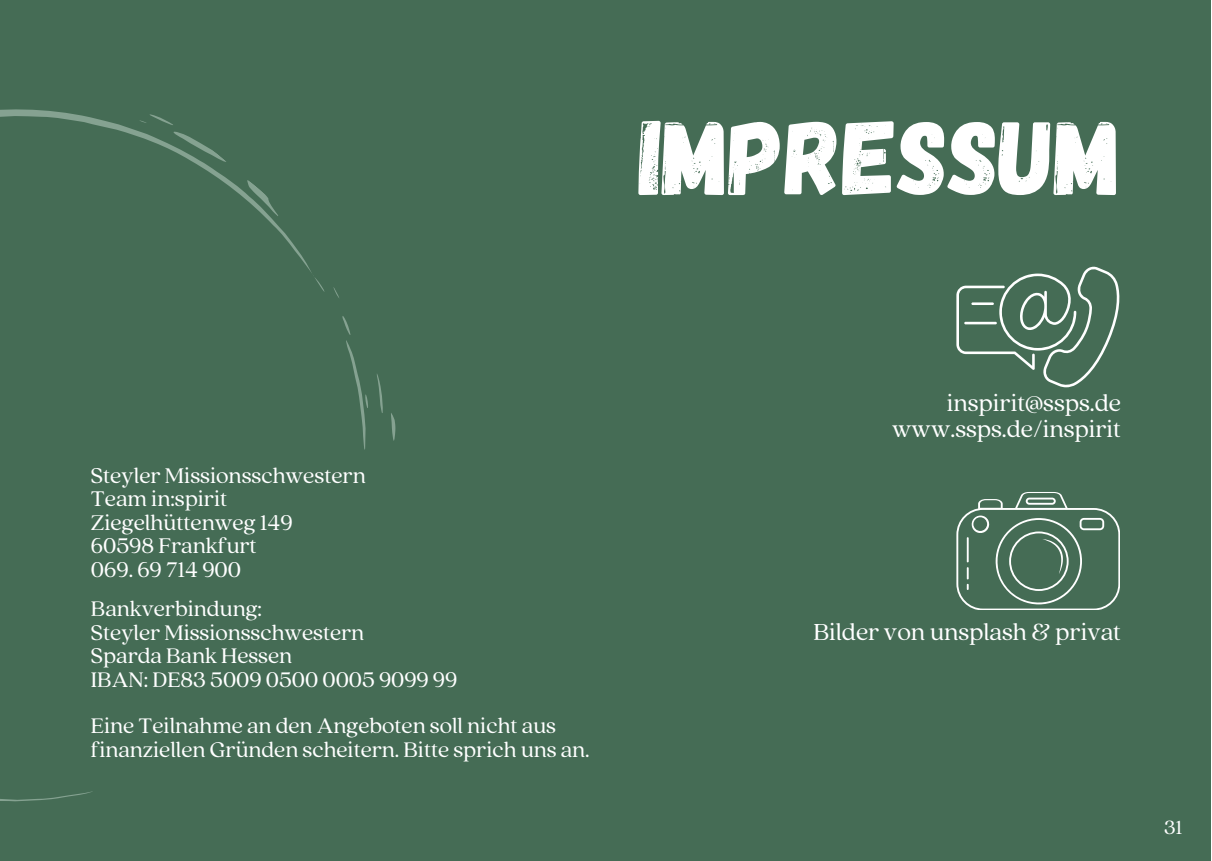
<style>
.page{position:relative;width:1212px;height:861px;background:#fff}
.page>*{position:absolute;margin:0;border:0;box-sizing:border-box;transform-origin:0 0}
.t1{font:105.8px "Gagalin";color:#fff}
.t2{font:25.8px/25.8px "Quincy CF";color:#fff;text-align:right}
.t3{font:23.6px/23.6px "Quincy CF";color:#fff}
.t4{font:23.4px/23.4px "Quincy CF";color:#fff}
.t5{font:21.2px "Quincy CF";color:#fff}
</style>
<div class="page">
<div style="left:0;top:0;width:1211px;height:860px;background:#456c55"></div>
<svg style="left:0;top:109px;width:312px;height:693px"></svg>
<svg style="left:172px;top:132px;width:55px;height:31px"></svg>
<svg style="left:247px;top:180px;width:32px;height:36px"></svg>
<svg style="left:377px;top:374px;width:6px;height:39px"></svg>
<svg style="left:391px;top:413px;width:4px;height:28px"></svg>
<svg style="left:342px;top:316px;width:26px;height:134px"></svg>
<svg style="left:333px;top:287px;width:6px;height:11px"></svg>
<svg style="left:315px;top:278px;width:10px;height:14px"></svg>
<svg style="left:138px;top:114px;width:37px;height:11px"></svg>
<svg style="left:956px;top:266px;width:164px;height:121px"></svg>
<hr style="left:971px;top:302px;width:23px;height:3px;background:#fff">
<hr style="left:964px;top:322px;width:33px;height:2px;background:#fff">
<svg style="left:956px;top:492px;width:164px;height:118px"></svg>
<h1 class="t1" style="left:639px;top:92px;width:483px">IMPRESSUM</h1>
<p class="t3" style="left:91px;top:464px;width:276px">Steyler Missionsschwestern<br>Team in:spirit<br>Ziegelhüttenweg 149<br>60598 Frankfurt<br>069. 69 714 900</p>
<p class="t4" style="left:91px;top:597px;width:368px">Bankverbindung:<br>Steyler Missionsschwestern<br>Sparda Bank Hessen<br>IBAN: DE83 5009 0500 0005 9099 99</p>
<p class="t4" style="left:91px;top:715px;width:500px">Eine Teilnahme an den Angeboten soll nicht aus finanziellen Gründen scheitern. Bitte sprich uns an.</p>
<p class="t2" style="left:892px;top:390px;width:230px">inspirit@ssps.de www.ssps.de/inspirit</p>
<p class="t2" style="left:813px;top:619px;width:309px">Bilder von unsplash &amp; privat</p>
<p class="t5" style="left:1164px;top:815px;width:20px">31</p>
</div>
